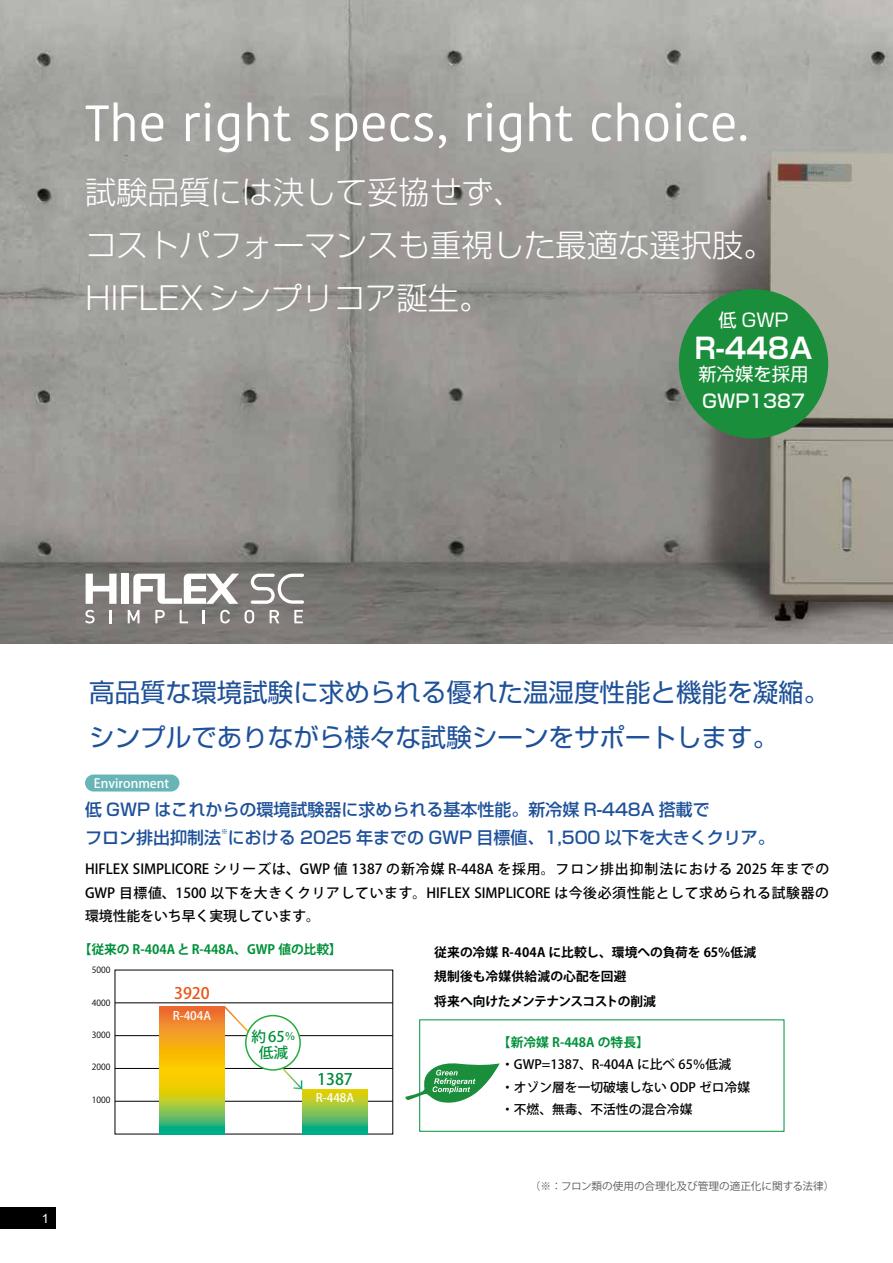
<style>
.page{position:relative;width:893px;height:1263px;background:#fff}
.page>*{position:absolute;margin:0;border:0;box-sizing:border-box;transform-origin:0 0}
.t1{font:51px "Kohinoor Telugu";color:#fff}
.t2{font:300 31.35px/53.1px "Shin Go Pro";color:#fff}
.t3{font:700 28.35px "Shin Go Pro De";color:#fff}
.t4{font:25.5px/44.7px "Shin Go Pro";color:#1e5199}
.t5{font:18.3px "Shin Go Pro";color:#fff}
.t6{font:500 18.3px "Shin Go Pro";color:#fff}
.t7{font:500 16.95px/27.6px "Shin Go Pro";color:#1e5199}
.t8{font:500 15.9px "Koz Go Pr 6 N";color:#ea5514}
.t9{font:500 15.9px "Koz Go Pr 6 N";color:#00893f}
.t10{font:500 14.7px/16px "Koz Go Pr 6 N";color:#00913a;text-align:center}
.t11{font:500 13.8px/23.4px "Koz Go Pr 6 N";color:#000;text-align:justify}
.t12{font:500 12.75px/22.4px "Koz Go Pr 6 N";color:#000}
.t13{font:700 12.75px "Koz Go Pr 6 N";letter-spacing:-.005em;color:#000}
.t14{font:700 12.75px "Koz Go Pr 6 N";color:#00913a}
.t15{font:700 12.75px "Koz Go Pr 6 N";letter-spacing:-.03em;color:#000}
.t16{font:500 12.75px "Koz Go Pr 6 N";color:#fff}
.t17{font:12.75px "Arial";color:#fff}
.t18{font:500 11.7px "Koz Go Pr 6 N";color:#fff}
.t19{font:10.65px "Koz Go Pr 6 N";color:#595757}
.t20{font:8.55px "Koz Go Pr 6 N";color:#000}
.t21{font:500 6.75px "Shin Go Pro";color:#1e5199}
.s1{color:#fff}
.s2{font-size:10.5px}
</style>
<div class="page">
<img style="left:0;top:0;width:893px;height:644px">
<div style="left:0;top:1208px;width:55px;height:21px;background:#000"></div>
<div style="left:85px;top:774px;width:94px;height:17px;background:#67b5b7;border-radius:9px"></div>
<div style="left:679px;top:289px;width:149px;height:150px;background:#1a8e3b;border-radius:50%"></div>
<hr style="left:115px;top:1002px;width:278px;height:1px;background:#000">
<hr style="left:115px;top:1101px;width:278px;height:1px;background:#000">
<hr style="left:115px;top:1068px;width:278px;height:1px;background:#000">
<hr style="left:115px;top:1035px;width:278px;height:1px;background:#000">
<svg style="left:159px;top:1007px;width:66px;height:127px;background:#c8b228"></svg>
<svg style="left:302px;top:1089px;width:66px;height:45px;background:#7bc04d"></svg>
<svg style="left:223px;top:1006px;width:80px;height:84px"></svg>
<div style="left:246px;top:1015px;width:54px;height:55px;background:#fff;border-radius:50%"></div>
<div style="left:245px;top:1015px;width:56px;height:56px;border:1px solid #22ac38;border-radius:50%"></div>
<svg style="left:405px;top:1061px;width:95px;height:43px"></svg>
<svg style="left:85px;top:610px;width:10px;height:13px"></svg>
<svg style="left:110px;top:610px;width:2px;height:13px"></svg>
<svg style="left:128px;top:610px;width:12px;height:13px"></svg>
<svg style="left:155px;top:610px;width:10px;height:13px"></svg>
<svg style="left:180px;top:610px;width:8px;height:13px"></svg>
<svg style="left:203px;top:610px;width:2px;height:13px"></svg>
<svg style="left:220px;top:610px;width:10px;height:13px"></svg>
<svg style="left:245px;top:610px;width:9px;height:13px"></svg>
<svg style="left:270px;top:610px;width:9px;height:13px"></svg>
<svg style="left:294px;top:610px;width:9px;height:13px"></svg>
<svg style="left:251px;top:574px;width:53px;height:30px"></svg>
<div style="left:121px;top:574px;width:8px;height:30px;background:#fff"></div>
<svg style="left:86px;top:574px;width:31px;height:30px"></svg>
<svg style="left:133px;top:574px;width:106px;height:30px"></svg>
<h1 class="t1" style="left:85px;top:94px;width:665px">The right specs, right choice.</h1>
<h2 class="t2" style="left:85px;top:162px;width:691px">試験品質には決して妥協せず、<br>コストパフォーマンスも重視した最適な選択肢。<br>HIFLEXシンプリコア誕生。</h2>
<h3 class="t5" style="left:718px;top:305px;width:72px">低 GWP</h3>
<h3 class="t3" style="left:694px;top:325px;width:120px">R-448A</h3>
<h3 class="t5" style="left:699px;top:359px;width:111px">新冷媒を採用</h3>
<h3 class="t6" style="left:702px;top:386px;width:104px">GWP1387</h3>
<p class="t17" style="left:42px;top:1210px;width:9px">1</p>
<h3 class="t4" style="left:89px;top:667px;width:741px">高品質な環境試験に求められる優れた温湿度性能と機能を凝縮。シンプルでありながら様々な試験シーンをサポートします。</h3>
<p class="t16" style="left:94px;top:776px;width:77px">Environment</p>
<p class="t7" style="left:85px;top:794px;width:691px">低 GWP はこれからの環境試験器に求められる基本性能。新冷媒 R-448A 搭載で<br>フロン排出抑制法における 2025 年までの GWP 目標値、1,500 以下を大きくクリア。</p>
<p class="t21" style="left:221px;top:826px;width:8px">※</p>
<p class="t11" style="left:85px;top:858px;width:746px">HIFLEX SIMPLICORE シリーズは、GWP 値 1387 の新冷媒 R-448A を採用。フロン排出抑制法における 2025 年までのGWP 目標値、1500 以下を大きくクリアしています。HIFLEX SIMPLICORE は今後必須性能として求められる試験器の環境性能をいち早く実現しています。</p>
<p class="t14" style="left:79px;top:942px;width:264px">【従来の R-404A と R-448A、GWP 値の比較】</p>
<p class="t20" style="left:92px;top:965px;width:20px">5000</p>
<p class="t20" style="left:92px;top:997px;width:20px">4000</p>
<p class="t8" style="left:174px;top:984px;width:37px">3920</p>
<p class="t18" style="left:173px;top:1009px;width:40px">R-404A</p>
<p class="t13" style="left:419px;top:945px;width:339px"><span class="s1">●</span> 従来の冷媒 R-404A に比較し、環境への負荷を 65％低減</p>
<p class="t13" style="left:419px;top:969px;width:209px"><span class="s1">●</span> 規制後も冷媒供給減の心配を回避</p>
<p class="t15" style="left:419px;top:994px;width:239px"><span class="s1">●</span> 将来へ向けたメンテナンスコストの削減</p>
<p class="t20" style="left:92px;top:1030px;width:20px">3000</p>
<p class="t20" style="left:92px;top:1062px;width:20px">2000</p>
<p class="t20" style="left:92px;top:1095px;width:20px">1000</p>
<p class="t10" style="left:251px;top:1029px;width:46px">約65<span class="s2">％</span>低減</p>
<p class="t14" style="left:498px;top:1035px;width:152px">【新冷媒 R-448A の特長】</p>
<p class="t12" style="left:501px;top:1054px;width:250px">・GWP=1387、R-404A に比べ 65％低減<br>・オゾン層を一切破壊しない ODP ゼロ冷媒・不燃、無毒、不活性の混合冷媒</p>
<p class="t9" style="left:317px;top:1070px;width:37px">1387</p>
<p class="t18" style="left:316px;top:1091px;width:40px">R-448A</p>
<p class="t19" style="left:530px;top:1180px;width:306px">（※：フロン類の使用の合理化及び管理の適正化に関する法律）</p>
</div>
